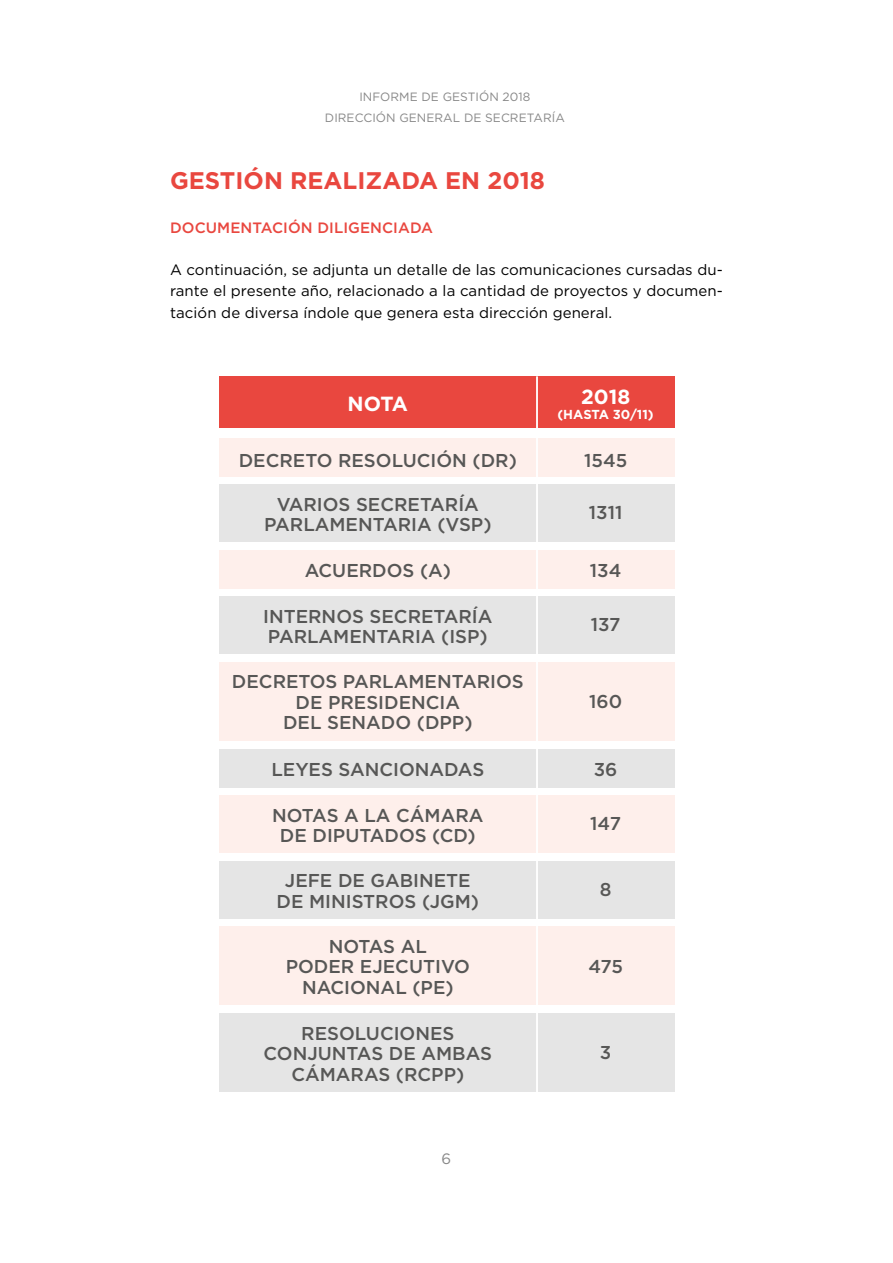
<style>
.page{position:relative;width:893px;height:1263px;background:#fff}
.page>*{position:absolute;margin:0;border:0;box-sizing:border-box;transform-origin:0 0}
.t1{font:700 24px "Gotham";color:#e9473f}
.t2{font:700 20.4px "Gotham";color:#fff}
.t3{font:500 18.6px/20.4px "Gotham";color:#575756;text-align:center}
.t4{font:15px/21.3px "Gotham";letter-spacing:.005em;color:#000;text-align:justify}
.t5{font:500 15px "Gotham";letter-spacing:.005em;color:#e9473f}
.t6{font:15px "Gotham";color:#878787}
.t7{font:700 13.05px "Gotham";letter-spacing:-.005em;color:#fff}
.t8{font:12px/21px "Gotham";letter-spacing:.005em;color:#878787;text-align:center}
</style>
<div class="page">
<div style="left:219px;top:377px;width:455px;height:51px;background:#e9473f"></div>
<div style="left:219px;top:438px;width:455px;height:38px;background:#feefeb"></div>
<div style="left:219px;top:484px;width:455px;height:58px;background:#e5e5e5"></div>
<div style="left:219px;top:550px;width:455px;height:38px;background:#feefeb"></div>
<div style="left:219px;top:596px;width:455px;height:58px;background:#e5e5e5"></div>
<div style="left:219px;top:795px;width:455px;height:58px;background:#feefeb"></div>
<div style="left:219px;top:861px;width:455px;height:57px;background:#e5e5e5"></div>
<div style="left:219px;top:662px;width:455px;height:79px;background:#feefeb"></div>
<div style="left:219px;top:926px;width:455px;height:79px;background:#feefeb"></div>
<div style="left:219px;top:1013px;width:455px;height:79px;background:#e5e5e5"></div>
<div style="left:219px;top:749px;width:455px;height:38px;background:#e5e5e5"></div>
<hr style="left:536px;top:376px;width:2px;height:716px;background:#fff">
<p class="t8" style="left:325px;top:86px;width:241px">INFORME DE GESTIÓN 2018<br>DIRECCIÓN GENERAL DE SECRETARÍA</p>
<p class="t1" style="left:170px;top:165px;width:376px">GESTIÓN REALIZADA EN 2018</p>
<p class="t5" style="left:170px;top:217px;width:264px">DOCUMENTACIÓN DILIGENCIADA</p>
<p class="t4" style="left:170px;top:259px;width:554px">A continuación, se adjunta un detalle de las comunicaciones cursadas du&shy;rante el presente año, relacionado a la cantidad de proyectos y documen&shy;tación de diversa índole que genera esta dirección general.</p>
<p class="t2" style="left:348px;top:391px;width:62px">NOTA</p>
<p class="t3" style="left:239px;top:450px;width:280px">DECRETO RESOLUCIÓN (DR)</p>
<p class="t3" style="left:264px;top:494px;width:229px">VARIOS SECRETARÍA<br>PARLAMENTARIA (VSP)</p>
<p class="t3" style="left:305px;top:560px;width:148px">ACUERDOS (A)</p>
<p class="t3" style="left:263px;top:606px;width:231px;text-align:left">INTERNOS SECRETARÍA<br>PARLAMENTARIA (ISP)</p>
<p class="t3" style="left:232px;top:671px;width:293px">DECRETOS PARLAMENTARIOS<br>DE PRESIDENCIA<br>DEL SENADO (DPP)</p>
<p class="t2" style="left:581px;top:383px;width:51px">2018</p>
<p class="t7" style="left:557px;top:406px;width:98px">(HASTA 30/11)</p>
<p class="t3" style="left:584px;top:450px;width:45px">1545</p>
<p class="t3" style="left:589px;top:502px;width:35px">1311</p>
<p class="t3" style="left:590px;top:560px;width:33px">134</p>
<p class="t3" style="left:591px;top:614px;width:31px">137</p>
<p class="t3" style="left:589px;top:691px;width:35px">160</p>
<p class="t3" style="left:271px;top:759px;width:214px">LEYES SANCIONADAS</p>
<p class="t3" style="left:594px;top:759px;width:25px">36</p>
<p class="t3" style="left:272px;top:805px;width:213px">NOTAS A LA CÁMARA<br>DE DIPUTADOS (CD)</p>
<p class="t3" style="left:590px;top:813px;width:32px">147</p>
<p class="t3" style="left:276px;top:870px;width:204px">JEFE DE GABINETE<br>DE MINISTROS (JGM)</p>
<p class="t3" style="left:600px;top:879px;width:13px">8</p>
<p class="t3" style="left:286px;top:936px;width:186px">NOTAS AL<br>PODER EJECUTIVO<br>NACIONAL (PE)</p>
<p class="t3" style="left:264px;top:1023px;width:230px">RESOLUCIONES<br>CONJUNTAS DE AMBAS<br>CÁMARAS (RCPP)</p>
<p class="t6" style="left:442px;top:1149px;width:11px">6</p>
<p class="t3" style="left:588px;top:955px;width:36px">475</p>
<p class="t3" style="left:600px;top:1042px;width:13px">3</p>
</div>
